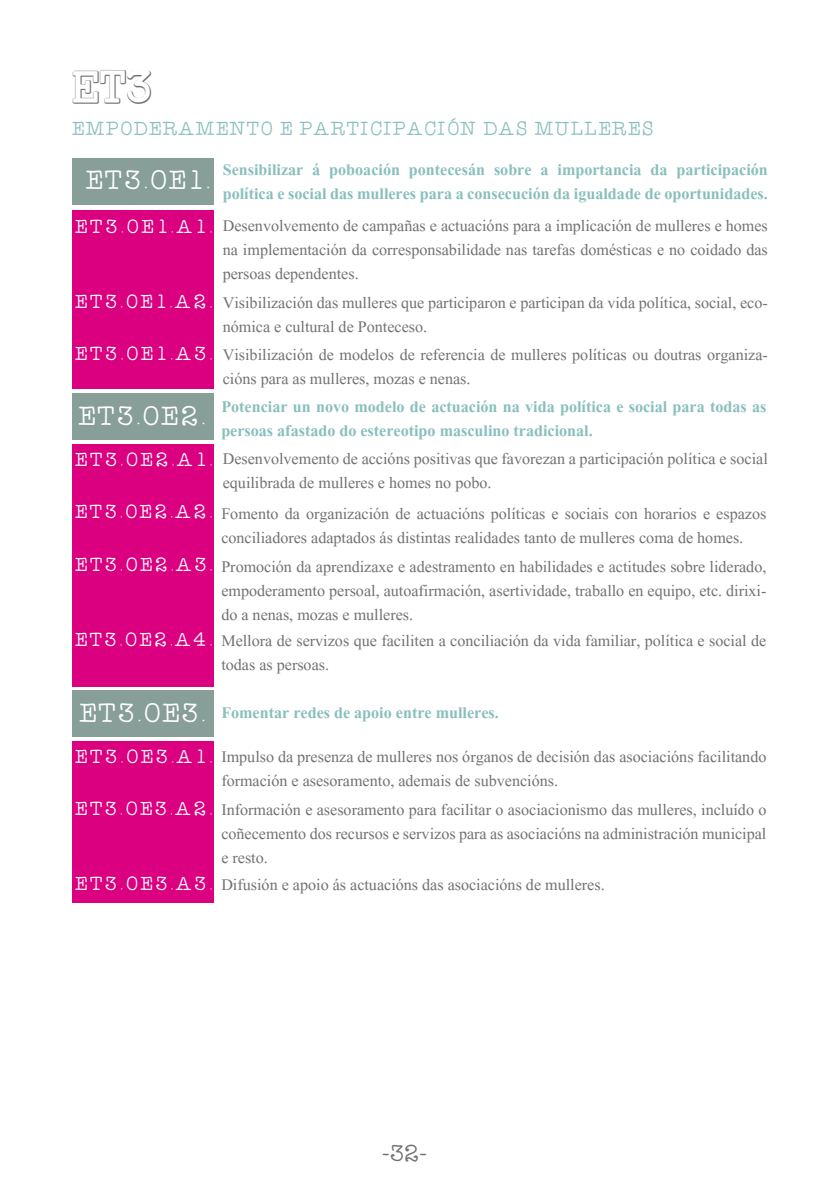
<style>
.page{position:relative;width:840px;height:1191px;background:#fff}
.page>*{position:absolute;margin:0;border:0;box-sizing:border-box;transform-origin:0 0}
.t1{font:48px "Baltimore Typewriter Bold Beveled";color:#727276}
.t2{font:28px "A Typewriter For Me";color:#fff}
.t3{font:24px "A Typewriter For Me";color:#727276}
.t4{font:20px/24px "Aparajita";color:#727276}
.t5{font:700 20px/24px "Aparajita";color:#88bfbd}
.t6{font:20px "A Typewriter For Me";color:#88bfbd}
.t7{font:20px "A Typewriter For Me";letter-spacing:.065em;color:#fff}
.s1{font-family:"A Typewriter For Me";color:#fff}
</style>
<div class="page">
<div style="left:72px;top:158px;width:142px;height:47px;background:#889f99"></div>
<div style="left:72px;top:393px;width:142px;height:47px;background:#889f99"></div>
<div style="left:72px;top:690px;width:142px;height:46px;background:#889f99"></div>
<div style="left:72px;top:209px;width:142px;height:179px;background:#da007f"></div>
<div style="left:72px;top:444px;width:142px;height:242px;background:#da007f"></div>
<div style="left:72px;top:741px;width:142px;height:161px;background:#da007f"></div>
<h1 class="t1" style="left:72px;top:60px;width:82px">ET3</h1>
<p class="t6" style="left:72px;top:117px;width:583px">EMPODERAMENTO E PARTICIPACIÓN DAS MULLERES</p>
<h2 class="t2" style="left:86px;top:165px;width:128px">ET3.OE1.</h2>
<p class="t5" style="left:223px;top:158px;width:546px">Sensibilizar á poboación pontecesán sobre a importancia da participación política e social das mulleres para a consecución da igualdade de oportunidades.</p>
<p class="t4" style="left:75px;top:215px;width:693px"><span class="s1">ET3.OE1.A1.</span> Desenvolvemento de campañas e actuacións para a implicación de mulleres e homes</p>
<p class="t4" style="left:223px;top:239px;width:546px">na implementación da corresponsabilidade nas tarefas domésticas e no coidado das persoas dependentes.</p>
<p class="t4" style="left:75px;top:291px;width:693px"><span class="s1">ET3.OE1.A2.</span> Visibilización das mulleres que participaron e participan da vida política, social, eco-</p>
<p class="t7" style="left:75px;top:342px;width:140px">ET3.OE1.A3.</p>
<p class="t4" style="left:223px;top:315px;width:206px">nómica e cultural de Ponteceso.</p>
<p class="t4" style="left:223px;top:343px;width:546px">Visibilización de modelos de referencia de mulleres políticas ou doutras organiza&shy;cións para as mulleres, mozas e nenas.</p>
<h2 class="t2" style="left:78px;top:400px;width:130px">ET3.OE2.</h2>
<p class="t5" style="left:221px;top:395px;width:546px">Potenciar un novo modelo de actuación na vida política e social para todas as persoas afastado do estereotipo masculino tradicional.</p>
<p class="t4" style="left:75px;top:448px;width:693px"><span class="s1">ET3.OE2.A1.</span> Desenvolvemento de accións positivas que favorezan a participación política e social</p>
<p class="t4" style="left:75px;top:502px;width:692px"><span class="s1">ET3.OE2.A2.</span> Fomento da organización de actuacións políticas e sociais con horarios e espazos</p>
<p class="t4" style="left:75px;top:556px;width:692px"><span class="s1">ET3.OE2.A3.</span> Promoción da aprendizaxe e adestramento en habilidades e actitudes sobre liderado,</p>
<p class="t4" style="left:223px;top:472px;width:270px">equilibrada de mulleres e homes no pobo.</p>
<p class="t4" style="left:221px;top:526px;width:523px">conciliadores adaptados ás distintas realidades tanto de mulleres coma de homes.</p>
<p class="t4" style="left:221px;top:580px;width:546px">empoderamento persoal, autoafirmación, asertividade, traballo en equipo, etc. dirixi&shy;do a nenas, mozas e mulleres.</p>
<p class="t4" style="left:75px;top:629px;width:692px"><span class="s1">ET3.OE2.A4.</span> Mellora de servizos que faciliten a conciliación da vida familiar, política e social de</p>
<h2 class="t2" style="left:79px;top:696px;width:129px">ET3.OE3.</h2>
<p class="t4" style="left:221px;top:653px;width:109px">todas as persoas.</p>
<p class="t5" style="left:221px;top:701px;width:279px">Fomentar redes de apoio entre mulleres.</p>
<p class="t4" style="left:75px;top:745px;width:692px"><span class="s1">ET3.OE3.A1.</span> Impulso da presenza de mulleres nos órganos de decisión das asociacións facilitando</p>
<p class="t4" style="left:75px;top:798px;width:692px"><span class="s1">ET3.OE3.A2.</span> Información e asesoramento para facilitar o asociacionismo das mulleres, incluído o</p>
<p class="t4" style="left:221px;top:769px;width:338px">formación e asesoramento, ademais de subvencións.</p>
<p class="t4" style="left:221px;top:822px;width:546px">coñecemento dos recursos e servizos para as asociacións na administración municipal e resto.</p>
<p class="t4" style="left:75px;top:873px;width:530px"><span class="s1">ET3.OE3.A3.</span> Difusión e apoio ás actuacións das asociacións de mulleres.</p>
<p class="t3" style="left:381px;top:1139px;width:48px">-32-</p>
</div>
